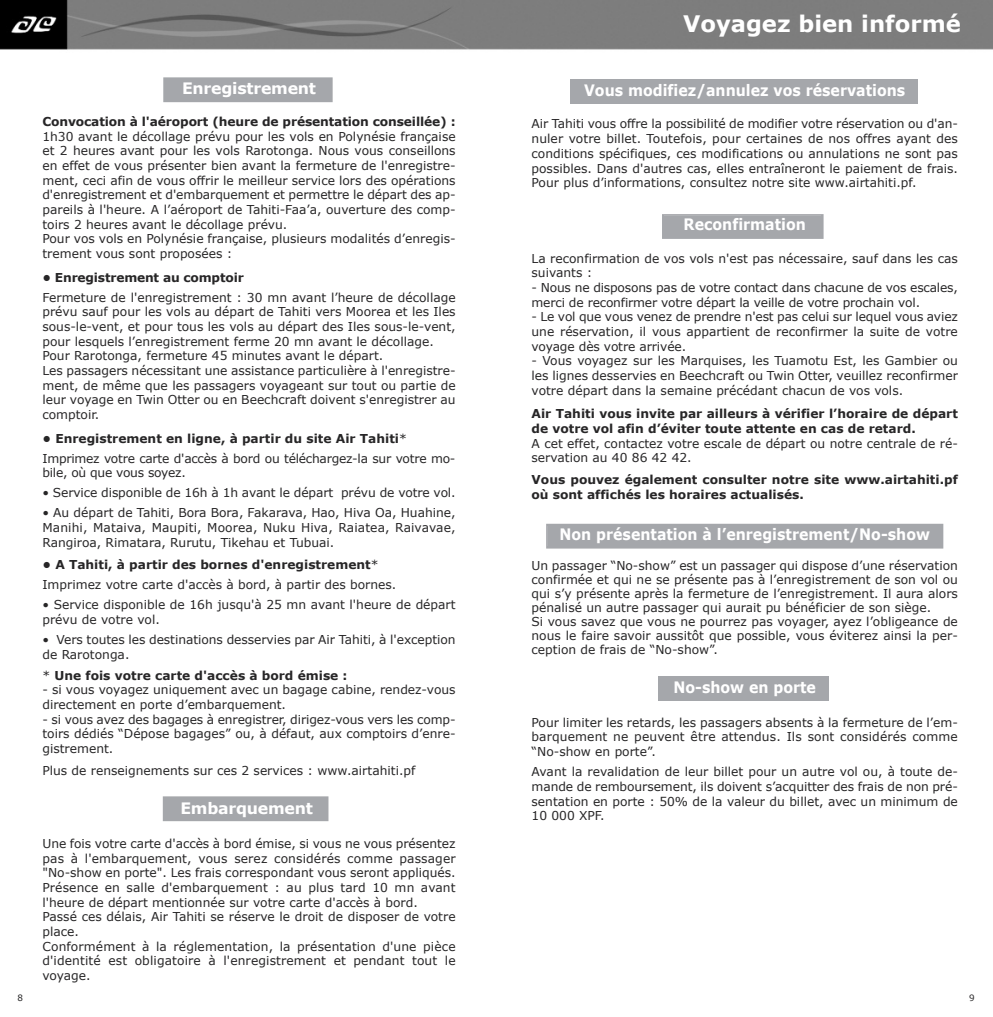
<style>
.page{position:relative;width:993px;height:1017px;background:#fff}
.page>*{position:absolute;margin:0;border:0;box-sizing:border-box;transform-origin:0 0}
.t1{font:700 22.75px "Verdana";color:#fff}
.t2{font:700 15.75px "Verdana";color:#fff;scale:.9 1}
.t3{font:700 15.75px "Verdana";color:#fff}
.t4{font:12.25px/14.7px "Verdana";color:#272627}
.t5{font:700 12.25px/14.7px "Verdana";color:#272627}
.t6{font:12.25px/19.9px "Verdana";letter-spacing:-.02em;color:#272627}
.t7{font:8.75px "Verdana";color:#272627}
.s1{font-weight:700}
.s2{font-weight:400}
</style>
<div class="page">
<img style="left:0;top:0;width:992px;height:822px">
<div style="left:657px;top:676px;width:171px;height:25px;background:#a5a7ab"></div>
<div style="left:569px;top:79px;width:348px;height:25px;background:#a5a7ab"></div>
<div style="left:663px;top:216px;width:158px;height:21px;background:#a5a7ab"></div>
<div style="left:661px;top:214px;width:162px;height:25px;border:2px solid #a5a7ab"></div>
<div style="left:547px;top:525px;width:394px;height:22px;background:#a5a7ab"></div>
<div style="left:546px;top:524px;width:397px;height:25px;border:2px solid #a5a7ab"></div>
<div style="left:164px;top:798px;width:162px;height:21px;background:#a5a7ab"></div>
<div style="left:163px;top:796px;width:165px;height:25px;border:2px solid #a5a7ab"></div>
<div style="left:165px;top:79px;width:166px;height:21px;background:#a5a7ab"></div>
<div style="left:163px;top:77px;width:169px;height:25px;border:2px solid #a5a7ab"></div>
<p class="t3" style="left:182px;top:78px;width:135px">Enregistrement</p>
<p class="t5" style="left:42px;top:114px;width:414px">Convocation à l'aéroport (heure de présentation conseillée) :</p>
<p class="t4" style="left:42px;top:128px;width:414px">1h30 avant le décollage prévu pour les vols en Polynésie française et 2 heures avant pour les vols Rarotonga. Nous vous conseillons en effet de vous présenter bien avant la fermeture de l'enregistre&shy;ment, ceci afin de vous offrir le meilleur service lors des opérations d'enregistrement et d'embarquement et permettre le départ des ap&shy;pareils à l'heure. A l’aéroport de Tahiti-Faa’a, ouverture des comp&shy;toirs 2 heures avant le décollage prévu.<br>Pour vos vols en Polynésie française, plusieurs modalités d’enregis&shy;trement vous sont proposées :</p>
<p class="t5" style="left:42px;top:269px;width:203px">• Enregistrement au comptoir</p>
<p class="t4" style="left:42px;top:289px;width:414px">Fermeture de l'enregistrement : 30 mn avant l’heure de décollage prévu sauf pour les vols au départ de Tahiti vers Moorea et les Iles sous-le-vent, et pour tous les vols au départ des Iles sous-le-vent, pour lesquels l’enregistrement ferme 20 mn avant le décollage.<br>Pour Rarotonga, fermeture 45 minutes avant le départ.<br>Les passagers nécessitant une assistance particulière à l'enregistre&shy;ment, de même que les passagers voyageant sur tout ou partie de leur voyage en Twin Otter ou en Beechcraft doivent s'enregistrer au comptoir.</p>
<p class="t6" style="left:42px;top:428px;width:414px"><span class="s1">• Enregistrement en ligne, à partir du site Air Tahiti</span>*<br>Imprimez votre carte d'accès à bord ou téléchargez-la sur votre mo-</p>
<p class="t6" style="left:42px;top:462px;width:145px">bile, où que vous soyez.</p>
<p class="t4" style="left:42px;top:485px;width:414px">• Service disponible de 16h à 1h avant le départ prévu de votre vol.</p>
<p class="t4" style="left:42px;top:505px;width:414px;text-align:justify">• Au départ de Tahiti, Bora Bora, Fakarava, Hao, Hiva Oa, Huahine, Manihi, Mataiva, Maupiti, Moorea, Nuku Hiva, Raiatea, Raivavae, Rangiroa, Rimatara, Rurutu, Tikehau et Tubuai.</p>
<p class="t4" style="left:42px;top:554px;width:355px;line-height:19.9px"><span class="s1">• A Tahiti, à partir des bornes d'enregistrement</span>*<br>Imprimez votre carte d'accès à bord, à partir des bornes.</p>
<p class="t4" style="left:42px;top:597px;width:414px">• Service disponible de 16h jusqu'à 25 mn avant l'heure de départ prévu de votre vol.</p>
<p class="t4" style="left:42px;top:632px;width:414px">• Vers toutes les destinations desservies par Air Tahiti, à l'exception de Rarotonga.</p>
<p class="t5" style="left:42px;top:667px;width:306px"><span class="s2">*</span> Une fois votre carte d'accès à bord émise :</p>
<p class="t4" style="left:42px;top:682px;width:414px">- si vous voyagez uniquement avec un bagage cabine, rendez-vous directement en porte d’embarquement.</p>
<p class="t4" style="left:42px;top:711px;width:414px;text-align:justify">- si vous avez des bagages à enregistrer, dirigez-vous vers les comp&shy;toirs dédiés “Dépose bagages” ou, à défaut, aux comptoirs d’enre&shy;gistrement.</p>
<p class="t4" style="left:42px;top:763px;width:374px">Plus de renseignements sur ces 2 services : www.airtahiti.pf</p>
<p class="t3" style="left:180px;top:798px;width:134px">Embarquement</p>
<p class="t4" style="left:42px;top:836px;width:414px">Une fois votre carte d'accès à bord émise, si vous ne vous présentez pas à l'embarquement, vous serez considérés comme passager "No-show en porte". Les frais correspondant vous seront appliqués.<br>Présence en salle d'embarquement : au plus tard 10 mn avant l'heure de départ mentionnée sur votre carte d'accès à bord.<br>Passé ces délais, Air Tahiti se réserve le droit de disposer de votre place.<br>Conformément à la réglementation, la présentation d'une pièce d'identité est obligatoire à l'enregistrement et pendant tout le voyage.</p>
<h1 class="t1" style="left:682px;top:9px;width:279px">Voyagez bien informé</h1>
<p class="t2" style="left:584px;top:80px;width:358px">Vous modifiez/annulez vos réservations</p>
<p class="t4" style="left:531px;top:116px;width:428px;text-align:justify">Air Tahiti vous offre la possibilité de modifier votre réservation ou d'an&shy;nuler votre billet. Toutefois, pour certaines de nos offres ayant des conditions spécifiques, ces modifications ou annulations ne sont pas possibles. Dans d'autres cas, elles entraîneront le paiement de frais.<br>Pour plus d’informations, consultez notre site www.airtahiti.pf.</p>
<p class="t2" style="left:683px;top:214px;width:137px">Reconfirmation</p>
<p class="t4" style="left:531px;top:250px;width:428px">La reconfirmation de vos vols n'est pas nécessaire, sauf dans les cas suivants :</p>
<p class="t4" style="left:531px;top:280px;width:428px">- Nous ne disposons pas de votre contact dans chacune de vos escales, merci de reconfirmer votre départ la veille de votre prochain vol.</p>
<p class="t4" style="left:531px;top:309px;width:428px;text-align:justify">- Le vol que vous venez de prendre n'est pas celui sur lequel vous aviez une réservation, il vous appartient de reconfirmer la suite de votre voyage dès votre arrivée.</p>
<p class="t4" style="left:531px;top:353px;width:428px;text-align:justify">- Vous voyagez sur les Marquises, les Tuamotu Est, les Gambier ou les lignes desservies en Beechcraft ou Twin Otter, veuillez reconfirmer votre départ dans la semaine précédant chacun de vos vols.</p>
<p class="t5" style="left:531px;top:406px;width:428px">Air Tahiti vous invite par ailleurs à vérifier l’horaire de départ de votre vol afin d’éviter toute attente en cas de retard.</p>
<p class="t4" style="left:531px;top:435px;width:428px">A cet effet, contactez votre escale de départ ou notre centrale de ré&shy;servation au 40 86 42 42.</p>
<p class="t5" style="left:531px;top:472px;width:428px">Vous pouvez également consulter notre site www.airtahiti.pf où sont affichés les horaires actualisés.</p>
<p class="t2" style="left:559px;top:524px;width:413px">Non présentation à l’enregistrement/No-show</p>
<p class="t4" style="left:531px;top:558px;width:428px;line-height:14px">Un passager “No-show” est un passager qui dispose d’une réservation confirmée et qui ne se présente pas à l’enregistrement de son vol ou qui s’y présente après la fermeture de l’enregistrement. Il aura alors pénalisé un autre passager qui aurait pu bénéficier de son siège.<br>Si vous savez que vous ne pourrez pas voyager, ayez l’obligeance de nous le faire savoir aussitôt que possible, vous éviterez ainsi la per&shy;ception de frais de “No-show”.</p>
<p class="t2" style="left:673px;top:677px;width:160px">No-show en porte</p>
<p class="t4" style="left:531px;top:714px;width:428px;text-align:justify">Pour limiter les retards, les passagers absents à la fermeture de l’em&shy;barquement ne peuvent être attendus. Ils sont considérés comme “No-show en porte”.</p>
<p class="t4" style="left:531px;top:764px;width:428px;text-align:justify">Avant la revalidation de leur billet pour un autre vol ou, à toute de&shy;mande de remboursement, ils doivent s’acquitter des frais de non pré&shy;sentation en porte : 50% de la valeur du billet, avec un minimum de 10 000 XPF.</p>
<p class="t7" style="left:17px;top:992px;width:7px">8</p>
<p class="t7" style="left:968px;top:992px;width:7px">9</p>
</div>
